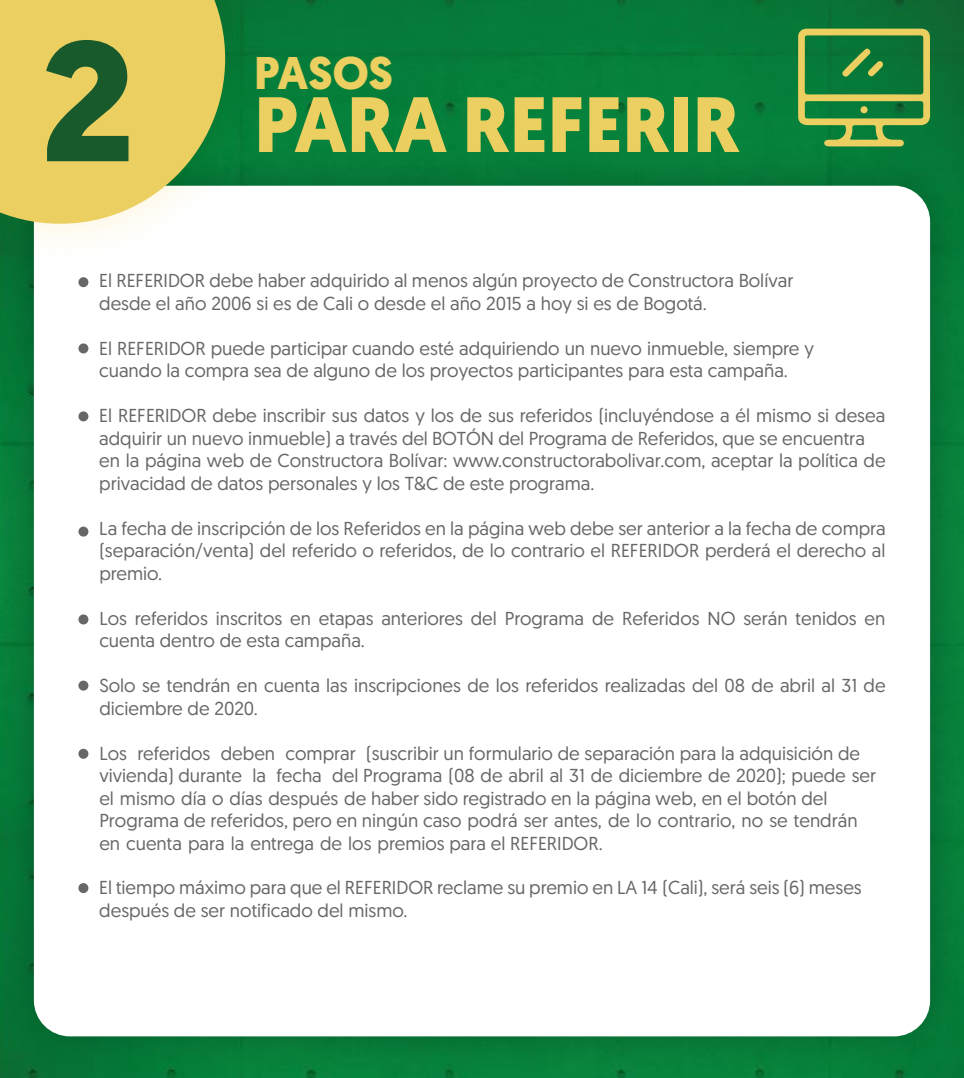
<style>
.page{position:relative;width:964px;height:1078px;background:#fff}
.page>*{position:absolute;margin:0;border:0;box-sizing:border-box;transform-origin:0 0}
.t1{font:700 78.2px "Geomanist";color:#ebcf60}
.t2{font:700 45.6px "Geomanist";color:#ebcf60}
.t3{font:18.8px/22.4px "Geomanist";color:#676767}
.s1{font-size:170px;color:#195a2d}
</style>
<div class="page">
<div style="left:297px;top:0;width:622px;height:114px;background:#067c3a"></div>
<img style="left:0;top:114px;width:964px;height:963px">
<div style="left:34px;top:186px;width:896px;height:850px;background:#fff;border-radius:36px"></div>
<div style="left:78px;top:343px;width:10px;height:10px;background:#676767;border-radius:50%"></div>
<div style="left:78px;top:411px;width:10px;height:10px;background:#676767;border-radius:50%"></div>
<div style="left:78px;top:614px;width:10px;height:10px;background:#676767;border-radius:50%"></div>
<div style="left:78px;top:526px;width:10px;height:10px;background:#676767;border-radius:50%"></div>
<div style="left:78px;top:680px;width:10px;height:10px;background:#676767;border-radius:50%"></div>
<div style="left:78px;top:748px;width:10px;height:10px;background:#676767;border-radius:50%"></div>
<svg style="left:78px;top:882px;width:10px;height:10px"></svg>
<img style="left:0;top:0;width:297px;height:296px">
<svg style="left:0;top:0;width:225px;height:224px;background:#e0cd68"></svg>
<img style="left:919px;top:0;width:45px;height:296px">
<svg style="left:798px;top:29px;width:132px;height:117px;background:#4c9243"></svg>
<div style="left:860px;top:106px;width:7px;height:7px;background:#ebcf60;border-radius:50%"></div>
<h1 class="t1" style="left:40px;top:72px;width:701px"><span class="s1">2</span> PARA REFERIR</h1>
<h2 class="t2" style="left:254px;top:43px;width:140px">PASOS</h2>
<p class="t3" style="left:99px;top:269px;width:695px">El REFERIDOR debe haber adquirido al menos algún proyecto de Constructora Bolívar desde el año 2006 si es de Cali o desde el año 2015 a hoy si es de Bogotá.</p>
<p class="t3" style="left:99px;top:336px;width:716px">El REFERIDOR puede participar cuando esté adquiriendo un nuevo inmueble, siempre y cuando la compra sea de alguno de los proyectos participantes para esta campaña.</p>
<p class="t3" style="left:99px;top:404px;width:788px">El REFERIDOR debe inscribir sus datos y los de sus referidos (incluyéndose a él mismo si desea adquirir un nuevo inmueble) a través del BOTÓN del Programa de Referidos, que se encuentra en la página web de Constructora Bolívar: www.constructorabolivar.com, aceptar la política de privacidad de datos personales y los T&amp;C de este programa.</p>
<p class="t3" style="left:99px;top:516px;width:788px;text-align:justify">La fecha de inscripción de los Referidos en la página web debe ser anterior a la fecha de compra (separación/venta) del referido o referidos, de lo contrario el REFERIDOR perderá el derecho al premio.</p>
<p class="t3" style="left:99px;top:606px;width:787px">Los referidos inscritos en etapas anteriores del Programa de Referidos NO serán tenidos en cuenta dentro de esta campaña.</p>
<p class="t3" style="left:99px;top:674px;width:788px">Solo se tendrán en cuenta las inscripciones de los referidos realizadas del 08 de abril al 31 de diciembre de 2020.</p>
<p class="t3" style="left:99px;top:741px;width:778px">Los referidos deben comprar (suscribir un formulario de separación para la adquisición de vivienda) durante la fecha del Programa (08 de abril al 31 de diciembre de 2020); puede ser el mismo día o días después de haber sido registrado en la página web, en el botón del Programa de referidos, pero en ningún caso podrá ser antes, de lo contrario, no se tendrán en cuenta para la entrega de los premios para el REFERIDOR.</p>
<p class="t3" style="left:99px;top:875px;width:764px">El tiempo máximo para que el REFERIDOR reclame su premio en LA 14 (Cali), será seis (6) meses después de ser notificado del mismo.</p>
</div>
